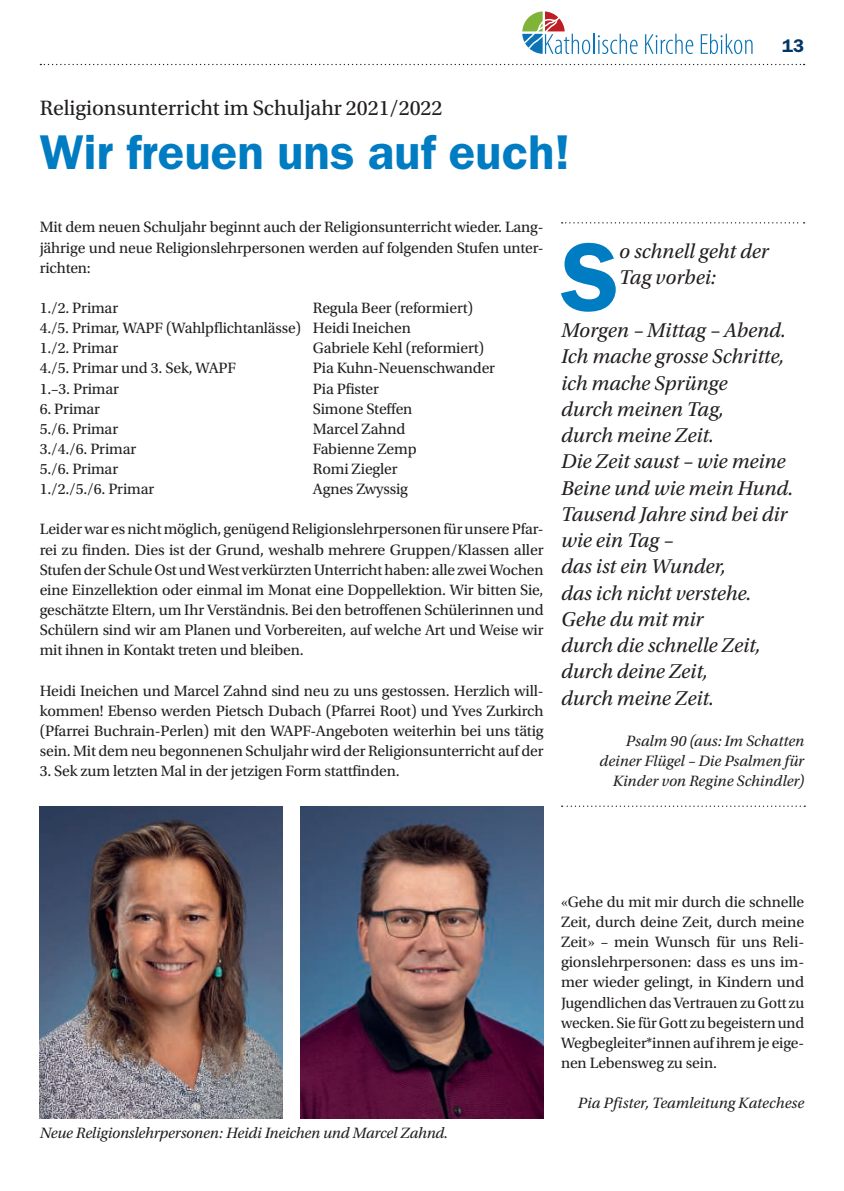
<style>
.page{position:relative;width:844px;height:1191px;background:#fff}
.page>*{position:absolute;margin:0;border:0;box-sizing:border-box;transform-origin:0 0}
.t1{font:600 97.48px "ITC Franklin Gothic Std";color:#007cc2}
.t2{font:600 49px "ITC Franklin Gothic Std";color:#007cc2}
.t3{font:21.88px "Utopia Std";color:#231f20}
.t4{font:italic 21px/26.2px "Utopia Std";color:#231f20}
.t5{font:600 18.38px "ITC Franklin Gothic Std";color:#003667}
.t6{font:15.75px/20.1px "Utopia Std";letter-spacing:-.01em;color:#231f20;text-align:justify}
.t7{font:italic 15.75px/20.1px "Utopia Std";letter-spacing:-.005em;color:#231f20;text-align:right}
</style>
<div class="page">
<svg style="left:40px;top:64px;width:764px;height:1px"></svg>
<svg style="left:522px;top:11px;width:115px;height:43px"></svg>
<svg style="left:645px;top:34px;width:48px;height:20px"></svg>
<svg style="left:700px;top:34px;width:52px;height:20px"></svg>
<svg style="left:561px;top:222px;width:243px;height:1px"></svg>
<svg style="left:561px;top:805px;width:244px;height:2px"></svg>
<img style="left:40px;top:806px;width:243px;height:312px">
<img style="left:300px;top:806px;width:243px;height:312px">
<h3 class="t3" style="left:40px;top:96px;width:404px">Religionsunterricht im Schuljahr 2021/2022</h3>
<h2 class="t2" style="left:40px;top:123px;width:532px">Wir freuen uns auf euch!</h2>
<p class="t5" style="left:781px;top:35px;width:24px">13</p>
<p class="t6" style="left:40px;top:217px;width:505px">Mit dem neuen Schuljahr beginnt auch der Religionsunterricht wieder. Lang&shy;jährige und neue Religionslehrpersonen werden auf folgenden Stufen unter&shy;richten:</p>
<p class="t6" style="left:40px;top:298px;width:80px">1./2. Primar</p>
<p class="t6" style="left:40px;top:298px;width:435px;text-align:left;text-indent:273px">Regula Beer (reformiert)<br>4./5. Primar, WAPF (Wahlpflichtanlässe) Heidi Ineichen<br>1./2. Primar</p>
<p class="t6" style="left:313px;top:338px;width:173px">Gabriele Kehl (reformiert)</p>
<p class="t6" style="left:40px;top:358px;width:198px">4./5. Primar und 3. Sek, WAPF</p>
<p class="t6" style="left:313px;top:358px;width:184px">Pia Kuhn-Neuenschwander</p>
<p class="t6" style="left:40px;top:378px;width:81px">1.–3. Primar</p>
<p class="t6" style="left:313px;top:378px;width:67px">Pia Pfister</p>
<p class="t6" style="left:40px;top:399px;width:62px">6. Primar</p>
<p class="t6" style="left:313px;top:399px;width:101px">Simone Steffen</p>
<p class="t6" style="left:40px;top:419px;width:80px">5./6. Primar</p>
<p class="t6" style="left:313px;top:419px;width:94px">Marcel Zahnd</p>
<p class="t6" style="left:40px;top:439px;width:98px">3./4./6. Primar</p>
<p class="t6" style="left:313px;top:439px;width:105px">Fabienne Zemp</p>
<p class="t6" style="left:40px;top:459px;width:80px">5./6. Primar</p>
<p class="t6" style="left:313px;top:459px;width:86px">Romi Ziegler</p>
<p class="t6" style="left:40px;top:479px;width:116px">1./2./5./6. Primar</p>
<p class="t6" style="left:313px;top:479px;width:96px">Agnes Zwyssig</p>
<p class="t6" style="left:40px;top:519px;width:505px">Leider war es nicht möglich, genügend Religionslehrpersonen für unsere Pfar&shy;rei zu finden. Dies ist der Grund, weshalb mehrere Gruppen/Klassen aller Stufen der Schule Ost und West verkürzten Unterricht haben: alle zwei Wochen eine Einzellektion oder einmal im Monat eine Doppellektion. Wir bitten Sie, geschätzte Eltern, um Ihr Verständnis. Bei den betroffenen Schülerinnen und Schülern sind wir am Planen und Vorbereiten, auf welche Art und Weise wir mit ihnen in Kontakt treten und bleiben.</p>
<p class="t6" style="left:40px;top:680px;width:505px">Heidi Ineichen und Marcel Zahnd sind neu zu uns gestossen. Herzlich will&shy;kommen! Ebenso werden Pietsch Dubach (Pfarrei Root) und Yves Zurkirch (Pfarrei Buchrain-Perlen) mit den WAPF-Angeboten weiterhin bei uns tätig sein. Mit dem neu begonnenen Schuljahr wird der Religionsunterricht auf der</p>
<p class="t6" style="left:40px;top:761px;width:361px">3. Sek zum letzten Mal in der jetzigen Form stattfinden.</p>
<h1 class="t1" style="left:560px;top:220px;width:60px">S</h1>
<h3 class="t4" style="left:619px;top:239px;width:151px">o schnell geht der<br>Tag vorbei:</h3>
<p class="t4" style="left:561px;top:317px;width:234px">Morgen – Mittag – Abend.<br>Ich mache grosse Schritte, ich mache Sprünge<br>durch meinen Tag,<br>durch meine Zeit.<br>Die Zeit saust – wie meine<br>Beine und wie mein Hund.<br>Tausend Jahre sind bei dir wie ein Tag –<br>das ist ein Wunder,<br>das ich nicht verstehe.<br>Gehe du mit mir<br>durch die schnelle Zeit, durch deine Zeit,<br>durch meine Zeit.</p>
<p class="t7" style="left:599px;top:731px;width:206px">Psalm 90 (aus: Im Schatten deiner Flügel – Die Psalmen für<br>Kinder von Regine Schindler)</p>
<p class="t7" style="left:40px;top:1123px;width:410px">Neue Religionslehrpersonen: Heidi Ineichen und Marcel Zahnd.</p>
<p class="t6" style="left:561px;top:892px;width:245px">«Gehe du mit mir durch die schnelle Zeit, durch deine Zeit, durch meine Zeit» – mein Wunsch für uns Reli&shy;gionslehrpersonen: dass es uns im&shy;mer wieder gelingt, in Kindern und Jugendlichen das Vertrauen zu Gott zu wecken. Sie für Gott zu begeistern und Wegbegleiter*innen auf ihrem je eige&shy;nen Lebensweg zu sein.</p>
<p class="t7" style="left:577px;top:1093px;width:228px">Pia Pfister, Teamleitung Katechese</p>
</div>
